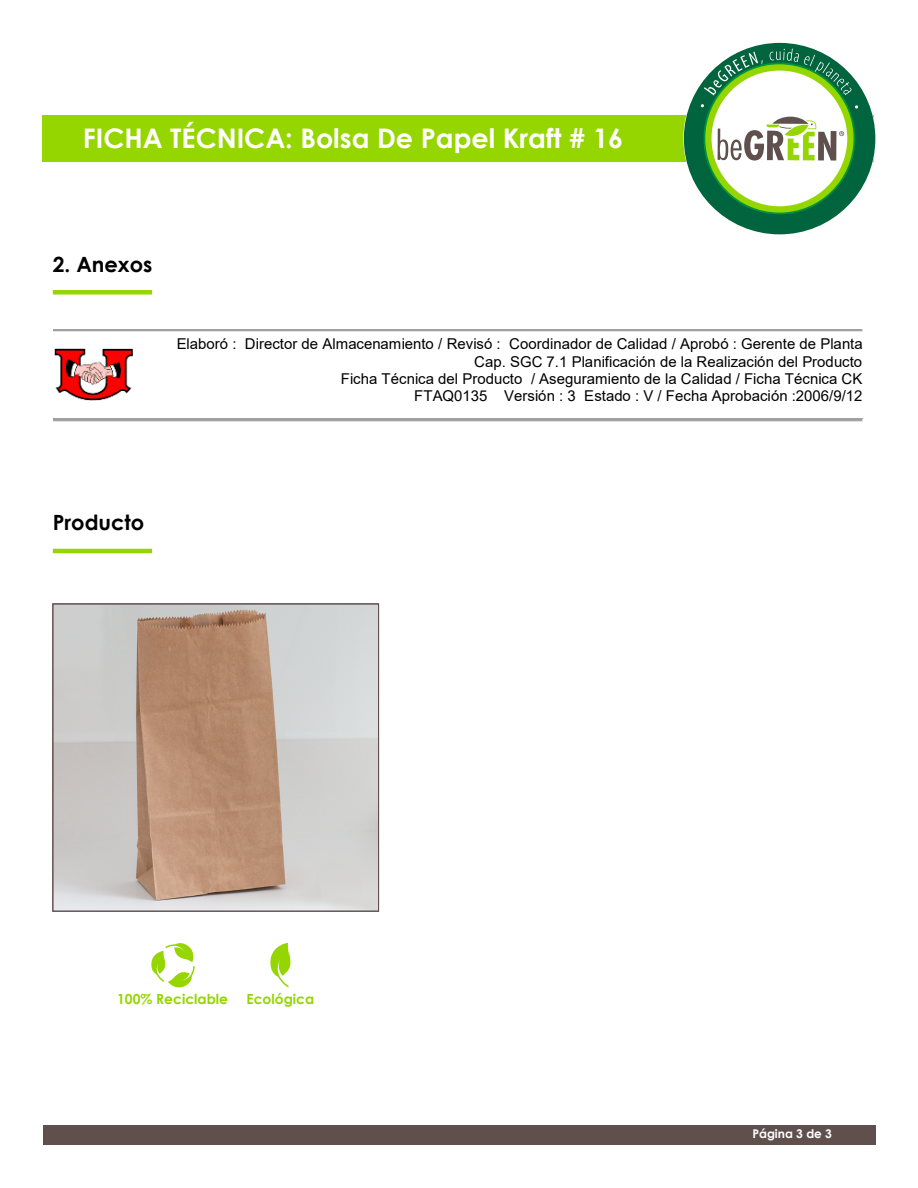
<style>
.page{position:relative;width:918px;height:1188px;background:#fff}
.page>*{position:absolute;margin:0;border:0;box-sizing:border-box;transform-origin:0 0}
.t1{font:700 27px "Century Gothic";color:#fff}
.t2{font:700 21px "Century Gothic";color:#000}
.t3{font:15px/17.2px "Arial";color:#000;text-align:right}
.t4{font:700 13.95px "Century Gothic";color:#95d600}
.t5{font:700 12px "Century Gothic";color:#fff}
</style>
<div class="page">
<div style="left:42px;top:116px;width:832px;height:46px;background:#95d600"></div>
<div style="left:43px;top:1125px;width:833px;height:20px;background:#60504d"></div>
<img style="left:54px;top:606px;width:323px;height:304px">
<div style="left:52px;top:604px;width:327px;height:308px;border:1px solid #60504d"></div>
<div style="left:53px;top:290px;width:99px;height:5px;background:#95d600"></div>
<hr style="left:53px;top:549px;width:99px;height:4px;background:#95d600">
<hr style="left:53px;top:329px;width:810px;height:3px;background:#a0a0a0">
<hr style="left:53px;top:331px;width:810px;height:1px;background:#e3e3e3">
<hr style="left:53px;top:419px;width:810px;height:2px;background:#a0a0a0">
<hr style="left:53px;top:421px;width:810px;height:1px;background:#e3e3e3">
<img style="left:55px;top:348px;width:77px;height:53px">
<svg style="left:151px;top:943px;width:44px;height:45px"></svg>
<svg style="left:270px;top:943px;width:21px;height:45px"></svg>
<div style="left:684px;top:43px;width:192px;height:192px;background:#00643e;border-radius:50%"></div>
<svg style="left:704px;top:52px;width:59px;height:43px"></svg>
<svg style="left:769px;top:49px;width:83px;height:46px"></svg>
<svg style="left:855px;top:105px;width:3px;height:4px"></svg>
<div style="left:703px;top:62px;width:153px;height:153px;border:6px solid #00953a;border-radius:50%"></div>
<div style="left:708px;top:67px;width:143px;height:143px;background:#fff;border-radius:50%"></div>
<div style="left:705px;top:64px;width:149px;height:149px;border:6px solid #95d600;border-radius:50%"></div>
<svg style="left:718px;top:117px;width:126px;height:44px"></svg>
<h1 class="t1" style="left:83px;top:117px;width:542px">FICHA TÉCNICA: Bolsa De Papel Kraft # 16</h1>
<h2 class="t2" style="left:53px;top:248px;width:101px">2. Anexos</h2>
<p class="t3" style="left:177px;top:335px;width:688px">Elaboró : Director de Almacenamiento / Revisó : Coordinador de Calidad / Aprobó : Gerente de Planta Cap. SGC 7.1 Planificación de la Realización del Producto<br>Ficha Técnica del Producto / Aseguramiento de la Calidad / Ficha Técnica CK<br>FTAQ0135 Versión : 3 Estado : V / Fecha Aprobación :2006/9/12</p>
<h2 class="t2" style="left:53px;top:507px;width:93px">Producto</h2>
<p class="t4" style="left:117px;top:989px;width:113px">100% Reciclable</p>
<p class="t4" style="left:247px;top:989px;width:69px">Ecológica</p>
<p class="t5" style="left:752px;top:1125px;width:81px">Página 3 de 3</p>
</div>
